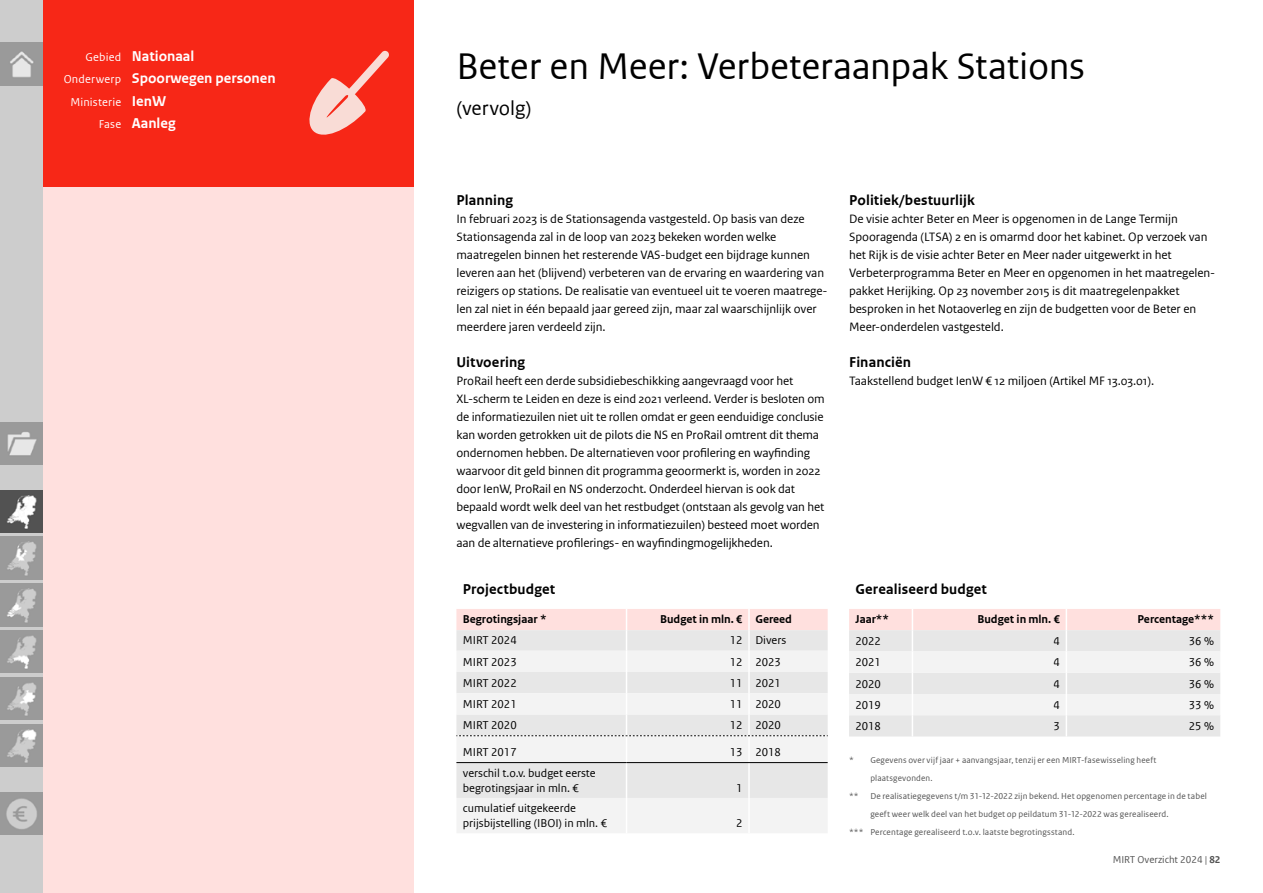
<style>
.page{position:relative;width:1263px;height:893px;background:#fff}
.page>*{position:absolute;margin:0;border:0;box-sizing:border-box;transform-origin:0 0}
.t1{font:39px "Rijksoverheid Sans Web Text";letter-spacing:-.005em;color:#000}
.t2{font:21px "Rijksoverheid Sans Web Text";letter-spacing:-.005em;color:#000}
._05_RO_Alineakop{font:700 15px "Rijksoverheid Sans Web Text";letter-spacing:.01em;color:#000}
.t3{font:700 15px/22.5px "Rijksoverheid Sans Web Text";color:#fff}
._09_RO_Broodtekst{font:12.75px/18px "Rijksoverheid Sans Web Text";letter-spacing:-.005em;color:#000}
._19_RO_Tabel_Broodtekst{font:12px/15px "Rijksoverheid Sans Web Text";color:#000}
._17_RO_Tabel_Kop{font:700 12px "Rijksoverheid Sans Web Text";color:#000}
.t4{font:12px "Rijksoverheid Sans Web Text";letter-spacing:.01em;color:#fff}
.t5{font:10.5px "Rijksoverheid Sans Web Text";color:#525252}
._12_RO_Voetnoot{font:9px/18px "Rijksoverheid Sans Web Text";letter-spacing:.015em;color:#525252}
.s1{font-weight:400;font-size:12px}
.s2{font-weight:700;font-size:15px}
.s3{font-weight:700}
</style>
<div class="page">
<div style="left:0;top:187px;width:414px;height:706px;background:#ffe0de"></div>
<div style="left:0;top:0;width:414px;height:187px;background:#f72717"></div>
<svg style="left:309px;top:50px;width:80px;height:85px"></svg>
<svg style="left:456px;top:763px;width:372px;height:70px;fill:#f2f2f2"></svg>
<hr style="left:626px;top:763px;width:1px;height:35px;background:#fff">
<hr style="left:748px;top:763px;width:2px;height:35px;background:#fff">
<hr style="left:626px;top:798px;width:1px;height:35px;background:#fff">
<hr style="left:748px;top:798px;width:2px;height:35px;background:#fff">
<svg style="left:456px;top:609px;width:372px;height:153px"></svg>
<hr style="left:456px;top:762px;width:170px;height:1px;background:#000">
<hr style="left:626px;top:762px;width:123px;height:1px;background:#000">
<hr style="left:749px;top:762px;width:79px;height:1px;background:#000">
<svg style="left:849px;top:609px;width:371px;height:127px"></svg>
<div style="left:0;top:0;width:43px;height:893px;background:#cdcdcd"></div>
<img style="left:0;top:43px;width:42px;height:42px">
<img style="left:0;top:422px;width:42px;height:43px">
<img style="left:0;top:537px;width:42px;height:42px">
<img style="left:0;top:584px;width:42px;height:42px">
<img style="left:0;top:630px;width:42px;height:43px">
<img style="left:0;top:677px;width:42px;height:43px">
<img style="left:0;top:724px;width:42px;height:42px">
<img style="left:0;top:792px;width:42px;height:42px">
<img style="left:0;top:490px;width:43px;height:43px">
<p class="t3" style="left:64px;top:45px;width:213px;text-indent:22px"><span class="s1">Gebied</span> Nationaal<br><span class="s1">Onderwerp</span> Spoorwegen personen</p>
<p class="t4" style="left:70px;top:95px;width:97px">Ministerie <span class="s2">IenW</span></p>
<p class="t3" style="left:99px;top:112px;width:78px"><span class="s1">Fase</span> Aanleg</p>
<h1 class="t1" style="left:456px;top:43px;width:630px">Beter en Meer: Verbeteraanpak Stations</h1>
<h2 class="t2" style="left:456px;top:96px;width:76px">(vervolg)</h2>
<h3 class="_05_RO_Alineakop" style="left:456px;top:191px;width:58px">Planning</h3>
<p class="_09_RO_Broodtekst" style="left:456px;top:209px;width:373px">In februari 2023 is de Stationsagenda vastgesteld. Op basis van deze Stationsagenda zal in de loop van 2023 bekeken worden welke maatregelen binnen het resterende VAS-budget een bijdrage kunnen leveren aan het (blijvend) verbeteren van de ervaring en waardering van reizigers op stations. De realisatie van eventueel uit te voeren maatrege&shy;len zal niet in één bepaald jaar gereed zijn, maar zal waarschijnlijk over meerdere jaren verdeeld zijn.</p>
<h3 class="_05_RO_Alineakop" style="left:456px;top:353px;width:70px">Uitvoering</h3>
<p class="_09_RO_Broodtekst" style="left:456px;top:371px;width:370px">ProRail heeft een derde subsidiebeschikking aangevraagd voor het XL-scherm te Leiden en deze is eind 2021 verleend. Verder is besloten om de informatiezuilen niet uit te rollen omdat er geen eenduidige conclusie kan worden getrokken uit de pilots die NS en ProRail omtrent dit thema ondernomen hebben. De alternatieven voor profilering en wayfinding waarvoor dit geld binnen dit programma geoormerkt is, worden in 2022 door IenW, ProRail en NS onderzocht. Onderdeel hiervan is ook dat bepaald wordt welk deel van het restbudget (ontstaan als gevolg van het wegvallen van de investering in informatiezuilen) besteed moet worden aan de alternatieve profilerings- en wayfindingmogelijkheden.</p>
<h3 class="_05_RO_Alineakop" style="left:463px;top:581px;width:94px">Projectbudget</h3>
<p class="_17_RO_Tabel_Kop" style="left:463px;top:612px;width:85px">Begrotingsjaar *</p>
<p class="_17_RO_Tabel_Kop" style="left:660px;top:612px;width:84px">Budget in mln. €</p>
<p class="_17_RO_Tabel_Kop" style="left:755px;top:612px;width:38px">Gereed</p>
<p class="_19_RO_Tabel_Broodtekst" style="left:463px;top:633px;width:55px">MIRT 2024</p>
<p class="_19_RO_Tabel_Broodtekst" style="left:730px;top:633px;width:14px">12</p>
<p class="_19_RO_Tabel_Broodtekst" style="left:755px;top:633px;width:32px">Divers</p>
<p class="_19_RO_Tabel_Broodtekst" style="left:463px;top:654px;width:55px">MIRT 2023</p>
<p class="_19_RO_Tabel_Broodtekst" style="left:730px;top:654px;width:14px">12</p>
<p class="_19_RO_Tabel_Broodtekst" style="left:755px;top:654px;width:27px">2023</p>
<p class="_19_RO_Tabel_Broodtekst" style="left:463px;top:675px;width:55px">MIRT 2022</p>
<p class="_19_RO_Tabel_Broodtekst" style="left:730px;top:675px;width:14px">11</p>
<p class="_19_RO_Tabel_Broodtekst" style="left:755px;top:675px;width:27px">2021</p>
<p class="_19_RO_Tabel_Broodtekst" style="left:463px;top:697px;width:55px">MIRT 2021</p>
<p class="_19_RO_Tabel_Broodtekst" style="left:730px;top:697px;width:14px">11</p>
<p class="_19_RO_Tabel_Broodtekst" style="left:755px;top:697px;width:27px">2020</p>
<p class="_19_RO_Tabel_Broodtekst" style="left:463px;top:718px;width:55px">MIRT 2020</p>
<p class="_19_RO_Tabel_Broodtekst" style="left:730px;top:718px;width:14px">12</p>
<p class="_19_RO_Tabel_Broodtekst" style="left:755px;top:718px;width:27px">2020</p>
<p class="_19_RO_Tabel_Broodtekst" style="left:463px;top:745px;width:55px">MIRT 2017</p>
<p class="_19_RO_Tabel_Broodtekst" style="left:730px;top:745px;width:14px">13</p>
<p class="_19_RO_Tabel_Broodtekst" style="left:755px;top:745px;width:27px">2018</p>
<p class="_19_RO_Tabel_Broodtekst" style="left:463px;top:765px;width:134px">verschil t.o.v. budget eerste begrotingsjaar in mln. €</p>
<p class="_19_RO_Tabel_Broodtekst" style="left:736px;top:780px;width:8px">1</p>
<p class="_19_RO_Tabel_Broodtekst" style="left:463px;top:800px;width:146px">cumulatief uitgekeerde prijsbijstelling (IBOI) in mln. €</p>
<p class="_19_RO_Tabel_Broodtekst" style="left:736px;top:815px;width:8px">2</p>
<h3 class="_05_RO_Alineakop" style="left:849px;top:191px;width:127px">Politiek/bestuurlijk</h3>
<p class="_09_RO_Broodtekst" style="left:849px;top:209px;width:368px">De visie achter Beter en Meer is opgenomen in de Lange Termijn Spooragenda (LTSA) 2 en is omarmd door het kabinet. Op verzoek van het Rijk is de visie achter Beter en Meer nader uitgewerkt in het Verbeterprogramma Beter en Meer en opgenomen in het maatregelen&shy;pakket Herijking. Op 23 november 2015 is dit maatregelenpakket besproken in het Notaoverleg en zijn de budgetten voor de Beter en Meer-onderdelen vastgesteld.</p>
<h3 class="_05_RO_Alineakop" style="left:849px;top:353px;width:64px">Financiën</h3>
<p class="_09_RO_Broodtekst" style="left:849px;top:371px;width:307px">Taakstellend budget IenW € 12 miljoen (Artikel MF 13.03.01).</p>
<h3 class="_05_RO_Alineakop" style="left:855px;top:581px;width:133px">Gerealiseerd budget</h3>
<p class="_17_RO_Tabel_Kop" style="left:855px;top:612px;width:35px">Jaar**</p>
<p class="_17_RO_Tabel_Kop" style="left:977px;top:612px;width:84px">Budget in mln. €</p>
<p class="_17_RO_Tabel_Kop" style="left:1137px;top:612px;width:78px">Percentage***</p>
<p class="_19_RO_Tabel_Broodtekst" style="left:855px;top:634px;width:27px">2022</p>
<p class="_19_RO_Tabel_Broodtekst" style="left:1054px;top:634px;width:8px">4</p>
<p class="_19_RO_Tabel_Broodtekst" style="left:1189px;top:634px;width:27px">36 %</p>
<p class="_19_RO_Tabel_Broodtekst" style="left:855px;top:655px;width:27px">2021</p>
<p class="_19_RO_Tabel_Broodtekst" style="left:1054px;top:655px;width:8px">4</p>
<p class="_19_RO_Tabel_Broodtekst" style="left:1189px;top:655px;width:27px">36 %</p>
<p class="_19_RO_Tabel_Broodtekst" style="left:855px;top:676px;width:27px">2020</p>
<p class="_19_RO_Tabel_Broodtekst" style="left:1054px;top:676px;width:8px">4</p>
<p class="_19_RO_Tabel_Broodtekst" style="left:1189px;top:676px;width:27px">36 %</p>
<p class="_19_RO_Tabel_Broodtekst" style="left:855px;top:697px;width:27px">2019</p>
<p class="_19_RO_Tabel_Broodtekst" style="left:1054px;top:697px;width:8px">4</p>
<p class="_19_RO_Tabel_Broodtekst" style="left:1189px;top:697px;width:27px">33 %</p>
<p class="_19_RO_Tabel_Broodtekst" style="left:855px;top:719px;width:27px">2018</p>
<p class="_19_RO_Tabel_Broodtekst" style="left:1054px;top:719px;width:8px">3</p>
<p class="_19_RO_Tabel_Broodtekst" style="left:1189px;top:719px;width:27px">25 %</p>
<p class="_12_RO_Voetnoot" style="left:870px;top:751px;width:288px;text-indent:-21px">* Gegevens over vijf jaar + aanvangsjaar, tenzij er een MIRT-fasewisseling heeft plaatsgevonden.</p>
<p class="_12_RO_Voetnoot" style="left:849px;top:787px;width:11px">**</p>
<p class="_12_RO_Voetnoot" style="left:870px;top:787px;width:338px">De realisatiegegevens t/m 31-12-2022 zijn bekend. Het opgenomen percentage in de tabel geeft weer welk deel van het budget op peildatum 31-12-2022 was gerealiseerd.</p>
<p class="_12_RO_Voetnoot" style="left:849px;top:823px;width:227px">*** Percentage gerealiseerd t.o.v. laatste begrotingsstand.</p>
<p class="t5" style="left:1113px;top:854px;width:109px">MIRT Overzicht 2024 | <span class="s3">82</span></p>
</div>
